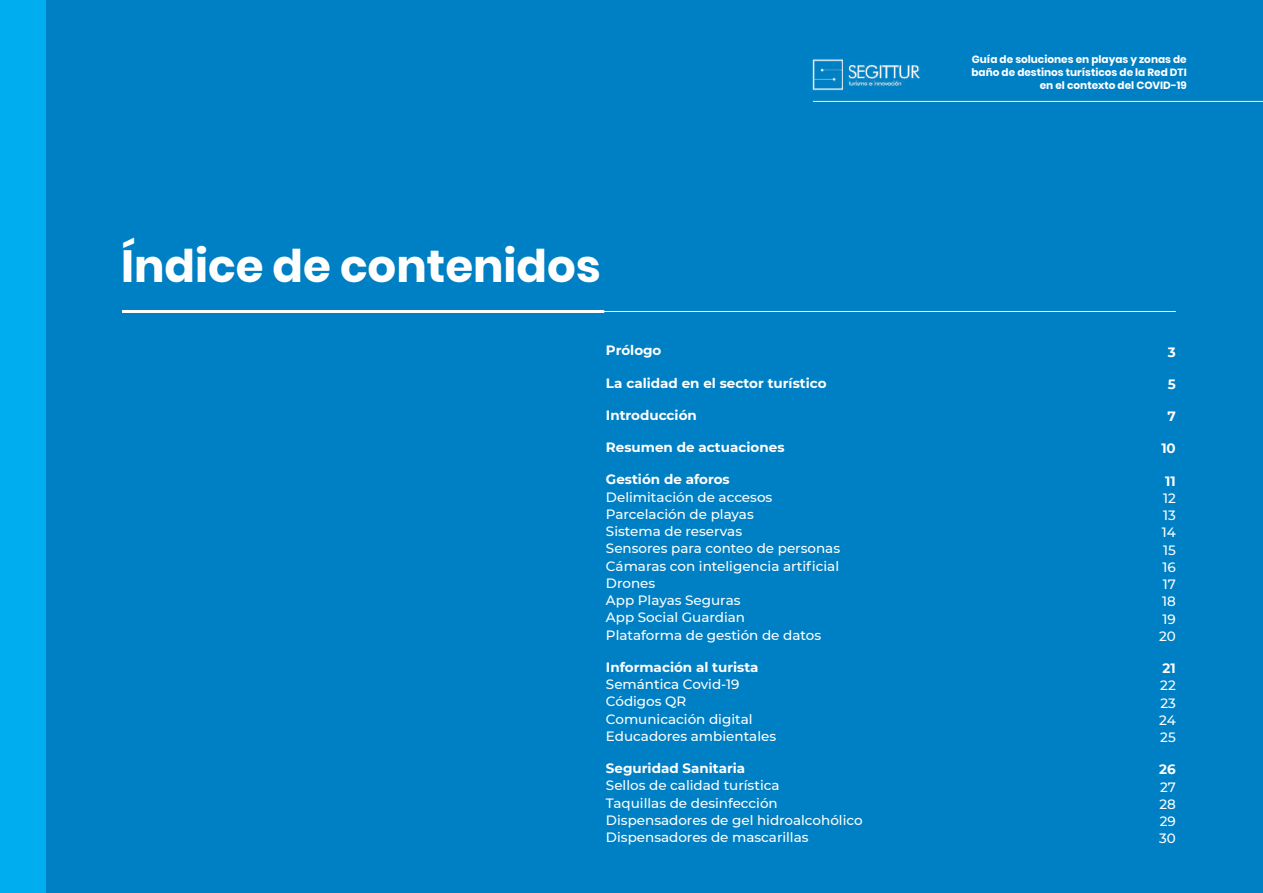
<style>
.page{position:relative;width:1263px;height:893px;background:#fff}
.page>*{position:absolute;margin:0;border:0;box-sizing:border-box;transform-origin:0 0}
.t1{font:700 45px "Poppins";color:#fff}
.t2{font:500 13.5px/17.2px "Montserrat";color:#fff}
.t3{font:700 13.5px "Montserrat";color:#fff}
.t4{font:700 10.5px/12.8px "Poppins";color:#fff;text-align:right}
</style>
<div class="page">
<div style="left:31px;top:0;width:1232px;height:893px;background:#0080c4"></div>
<hr style="left:122px;top:310px;width:482px;height:3px;background:#fff">
<hr style="left:452px;top:311px;width:724px;height:1px;background:#fff">
<hr style="left:813px;top:101px;width:450px;height:1px;background:#fff">
<img style="left:812px;top:59px;width:109px;height:32px">
<div style="left:0;top:0;width:19px;height:893px;background:#00aeef"></div>
<div style="left:13px;top:0;width:33px;height:893px;background:#00aeef"></div>
<h1 class="t1" style="left:121px;top:240px;width:481px">Índice de contenidos</h1>
<p class="t3" style="left:606px;top:341px;width:57px">Prólogo</p>
<p class="t3" style="left:606px;top:373px;width:222px">La calidad en el sector turístico</p>
<p class="t3" style="left:606px;top:405px;width:92px">Introducción</p>
<p class="t3" style="left:606px;top:438px;width:180px">Resumen de actuaciones</p>
<p class="t3" style="left:606px;top:470px;width:125px">Gestión de aforos</p>
<p class="t2" style="left:606px;top:488px;width:236px">Delimitación de accesos<br>Parcelación de playas<br>Sistema de reservas<br>Sensores para conteo de personas<br>Cámaras con inteligencia artificial<br>Drones<br>App Playas Seguras<br>App Social Guardian<br>Plataforma de gestión de datos</p>
<p class="t3" style="left:606px;top:657px;width:154px">Información al turista</p>
<p class="t2" style="left:606px;top:675px;width:172px">Semántica Covid-19<br>Códigos QR<br>Comunicación digital<br>Educadores ambientales</p>
<p class="t3" style="left:606px;top:759px;width:141px">Seguridad Sanitaria</p>
<p class="t2" style="left:606px;top:776px;width:258px">Sellos de calidad turística<br>Taquillas de desinfección<br>Dispensadores de gel hidroalcohólico<br>Dispensadores de mascarillas</p>
<p class="t4" style="left:971px;top:53px;width:217px">Guía de soluciones en playas y zonas de baño de destinos turísticos de la Red DTI en el contexto del COVID-19</p>
<p class="t3" style="left:1168px;top:342px;width:9px">3</p>
<p class="t3" style="left:1168px;top:374px;width:10px">5</p>
<p class="t3" style="left:1167px;top:406px;width:10px">7</p>
<p class="t3" style="left:1161px;top:439px;width:16px">10</p>
<p class="t3" style="left:1165px;top:471px;width:12px">11</p>
<p class="t2" style="left:1159px;top:489px;width:18px;text-align:justify">12<br>13<br>14<br>15<br>16<br>17<br>18<br>19<br>20</p>
<p class="t3" style="left:1162px;top:658px;width:15px">21</p>
<p class="t2" style="left:1159px;top:676px;width:18px;text-align:justify">22<br>23<br>24<br>25</p>
<p class="t3" style="left:1159px;top:760px;width:18px">26</p>
<p class="t2" style="left:1159px;top:778px;width:18px;text-align:justify">27<br>28<br>29<br>30</p>
</div>
